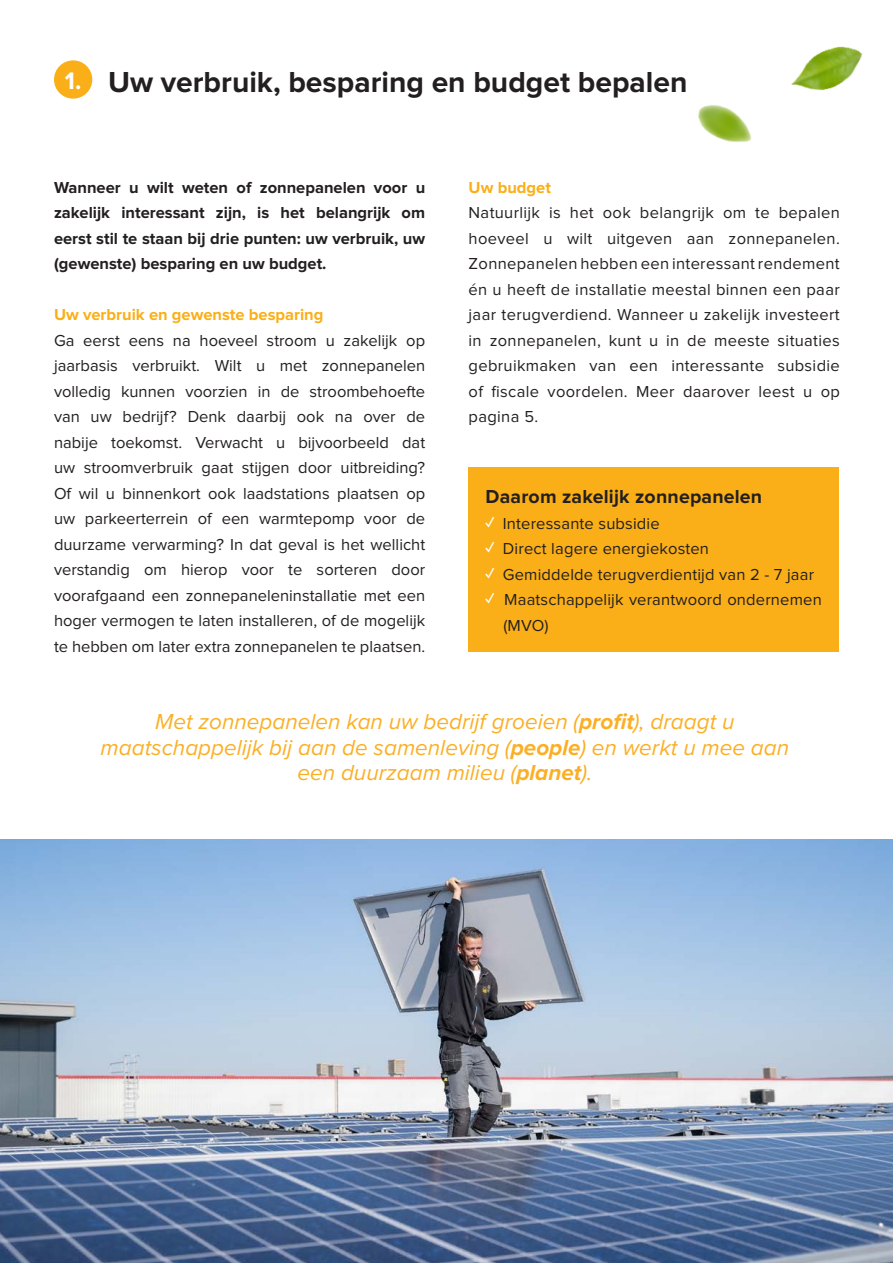
<style>
.page{position:relative;width:893px;height:1263px;background:#fff}
.page>*{position:absolute;margin:0;border:0;box-sizing:border-box;transform-origin:0 0}
.Koppen{font:700 30px "Proxima Nova";color:#231f20}
.t1{font:700 24.75px "Proxima Nova";color:#fff}
.t2{font:italic 22.5px/25.5px "Proxima Nova";color:#fbaf25;text-align:center}
.t3{font:700 19.5px "Proxima Nova";letter-spacing:.01em;color:#231f20}
.t4{font:16.5px/25.5px "Proxima Nova";letter-spacing:.01em;color:#231f20;text-align:justify}
.t5{font:700 16.5px/25.5px "Proxima Nova";color:#231f20;text-align:justify}
.t6{font:700 16.5px "Proxima Nova";color:#faaf18}
.s1{font-weight:700;color:#fff}
.s2{font-weight:700}
</style>
<div class="page">
<div style="left:469px;top:467px;width:370px;height:185px;background:#faaf18"></div>
<div style="left:54px;top:60px;width:38px;height:39px;background:#faaf18;border-radius:50%"></div>
<img style="left:0;top:840px;width:893px;height:423px">
<img style="left:698px;top:46px;width:165px;height:96px">
<p class="t1" style="left:65px;top:67px;width:18px">1.</p>
<p class="Koppen" style="left:108px;top:65px;width:581px">Uw verbruik, besparing en budget bepalen</p>
<p class="t5" style="left:54px;top:175px;width:373px">Wanneer u wilt weten of zonnepanelen voor u zakelijk interessant zijn, is het belangrijk om eerst stil te staan bij drie punten: uw verbruik, uw (gewenste) besparing en uw budget.</p>
<p class="t6" style="left:54px;top:305px;width:271px">Uw verbruik en gewenste besparing</p>
<p class="t4" style="left:54px;top:328px;width:373px">Ga eerst eens na hoeveel stroom u zakelijk op jaarbasis verbruikt. Wilt u met zonnepanelen volledig kunnen voorzien in de stroombehoefte van uw bedrijf? Denk daarbij ook na over de nabije toekomst. Verwacht u bijvoorbeeld dat uw stroomverbruik gaat stijgen door uitbreiding?<br>Of wil u binnenkort ook laadstations plaatsen op uw parkeerterrein of een warmtepomp voor de duurzame verwarming? In dat geval is het wellicht verstandig om hierop voor te sorteren door voorafgaand een zonnepaneleninstallatie met een hoger vermogen te laten installeren, of de mogelijk te hebben om later extra zonnepanelen te plaatsen.</p>
<p class="t6" style="left:469px;top:178px;width:84px">Uw budget</p>
<p class="t4" style="left:469px;top:200px;width:373px">Natuurlijk is het ook belangrijk om te bepalen hoeveel u wilt uitgeven aan zonnepanelen.<br>Zonnepanelen hebben een interessant rendement én u heeft de installatie meestal binnen een paar jaar terugverdiend. Wanneer u zakelijk investeert in zonnepanelen, kunt u in de meeste situaties gebruikmaken van een interessante subsidie of fiscale voordelen. Meer daarover leest u op pagina 5.</p>
<p class="t3" style="left:486px;top:486px;width:278px">Daarom zakelijk zonnepanelen</p>
<p class="t4" style="left:486px;top:511px;width:176px"><span class="s1">✓</span> Interessante subsidie</p>
<p class="t4" style="left:486px;top:536px;width:225px"><span class="s1">✓</span> Direct lagere energiekosten</p>
<p class="t4" style="left:486px;top:562px;width:330px"><span class="s1">✓</span> Gemiddelde terugverdientijd van 2 - 7 jaar</p>
<p class="t4" style="left:503px;top:587px;width:320px;text-indent:-18px"><span class="s1">✓</span> Maatschappelijk verantwoord ondernemen (MVO)</p>
<p class="t2" style="left:101px;top:708px;width:690px">Met zonnepanelen kan uw bedrijf groeien (<span class="s2">profit</span>), draagt u maatschappelijk bij aan de samenleving (<span class="s2">people</span>) en werkt u mee aan een duurzaam milieu (<span class="s2">planet</span>).</p>
</div>
